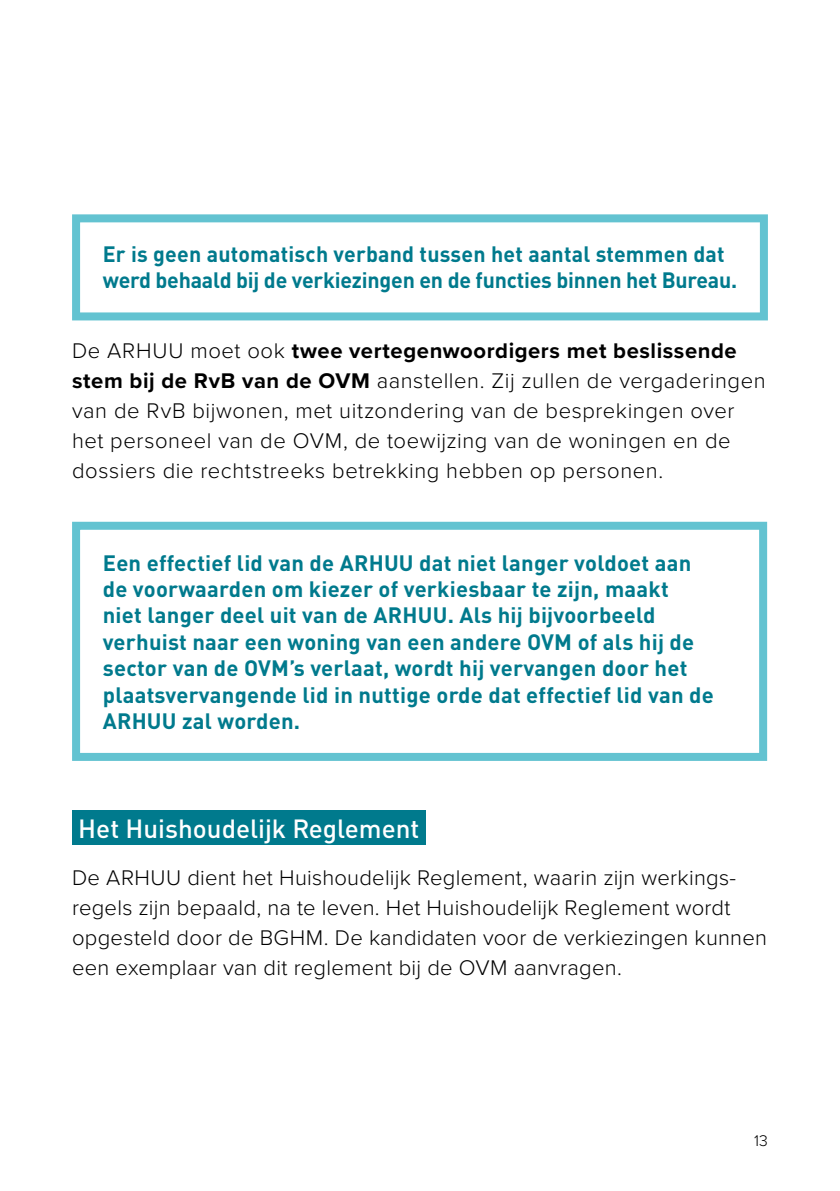
<style>
.page{position:relative;width:840px;height:1191px;background:#fff}
.page>*{position:absolute;margin:0;border:0;box-sizing:border-box;transform-origin:0 0}
.t1{font:500 26px "DINOT";color:#fff}
.t2{font:300 22px/30px "Proxima Nova";letter-spacing:.015em;color:#000}
.t3{font:700 22px/26.4px "DINOT";letter-spacing:.01em;color:#007a8d}
.t4{font:700 22px/26.4px "DINOT";letter-spacing:-.01em;color:#007a8d}
.t5{font:300 16px "Proxima Nova";color:#000}
.s1{font-weight:700}
</style>
<div class="page">
<div style="left:72px;top:811px;width:353px;height:34px;background:#007a8d"></div>
<svg style="left:72px;top:214px;width:695px;height:106px"></svg>
<svg style="left:72px;top:522px;width:694px;height:239px"></svg>
<p class="t4" style="left:103px;top:240px;width:635px">Er is geen automatisch verband tussen het aantal stemmen dat werd behaald bij de verkiezingen en de functies binnen het Bureau.</p>
<p class="t2" style="left:72px;top:334px;width:694px">De ARHUU moet ook <span class="s1">twee vertegenwoordigers met beslissende stem bij de RvB van de OVM</span> aanstellen. Zij zullen de vergaderingen van de RvB bijwonen, met uitzondering van de besprekingen over het personeel van de OVM, de toewijzing van de woningen en de dossiers die rechtstreeks betrekking hebben op personen.</p>
<p class="t3" style="left:103px;top:549px;width:612px">Een effectief lid van de ARHUU dat niet langer voldoet aan de voorwaarden om kiezer of verkiesbaar te zijn, maakt<br>niet langer deel uit van de ARHUU. Als hij bijvoorbeeld verhuist naar een woning van een andere OVM of als hij de sector van de OVM’s verlaat, wordt hij vervangen door het plaatsvervangende lid in nuttige orde dat effectief lid van de ARHUU zal worden.</p>
<p class="t1" style="left:78px;top:812px;width:342px">Het Huishoudelijk Reglement</p>
<p class="t2" style="left:72px;top:861px;width:696px">De ARHUU dient het Huishoudelijk Reglement, waarin zijn werkings&shy;regels zijn bepaald, na te leven. Het Huishoudelijk Reglement wordt opgesteld door de BGHM. De kandidaten voor de verkiezingen kunnen een exemplaar van dit reglement bij de OVM aanvragen.</p>
<p class="t5" style="left:753px;top:1128px;width:15px">13</p>
</div>
